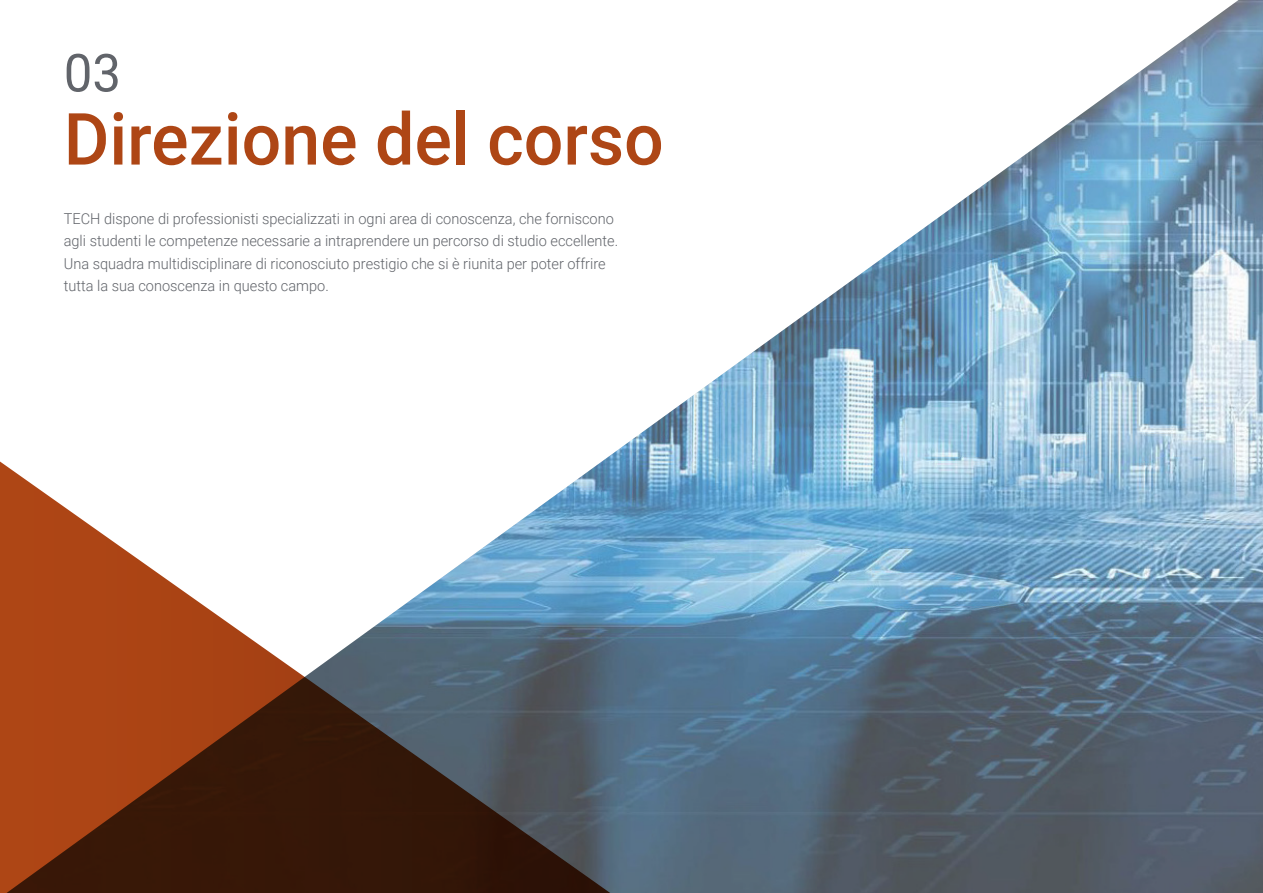
<style>
.page{position:relative;width:1263px;height:893px;background:#fff}
.page>*{position:absolute;margin:0;border:0;box-sizing:border-box;transform-origin:0 0}
.t1{font:500 72px "Roboto";color:#ae4615}
.t2{font:52.5px "Roboto";color:#61646a}
.t3{font:300 15px/22.5px "Roboto";color:#61646a}
</style>
<div class="page">
<img style="left:623px;top:0;width:640px;height:893px">
<svg style="left:0;top:446px;width:640px;height:447px"></svg>
<h2 class="t2" style="left:64px;top:36px;width:59px">03</h2>
<h1 class="t1" style="left:64px;top:89px;width:601px">Direzione del corso</h1>
<p class="t3" style="left:64px;top:207px;width:556px">TECH dispone di professionisti specializzati in ogni area di conoscenza, che forniscono agli studenti le competenze necessarie a intraprendere un percorso di studio eccellente.<br>Una squadra multidisciplinare di riconosciuto prestigio che si è riunita per poter offrire tutta la sua conoscenza in questo campo.</p>
</div>
